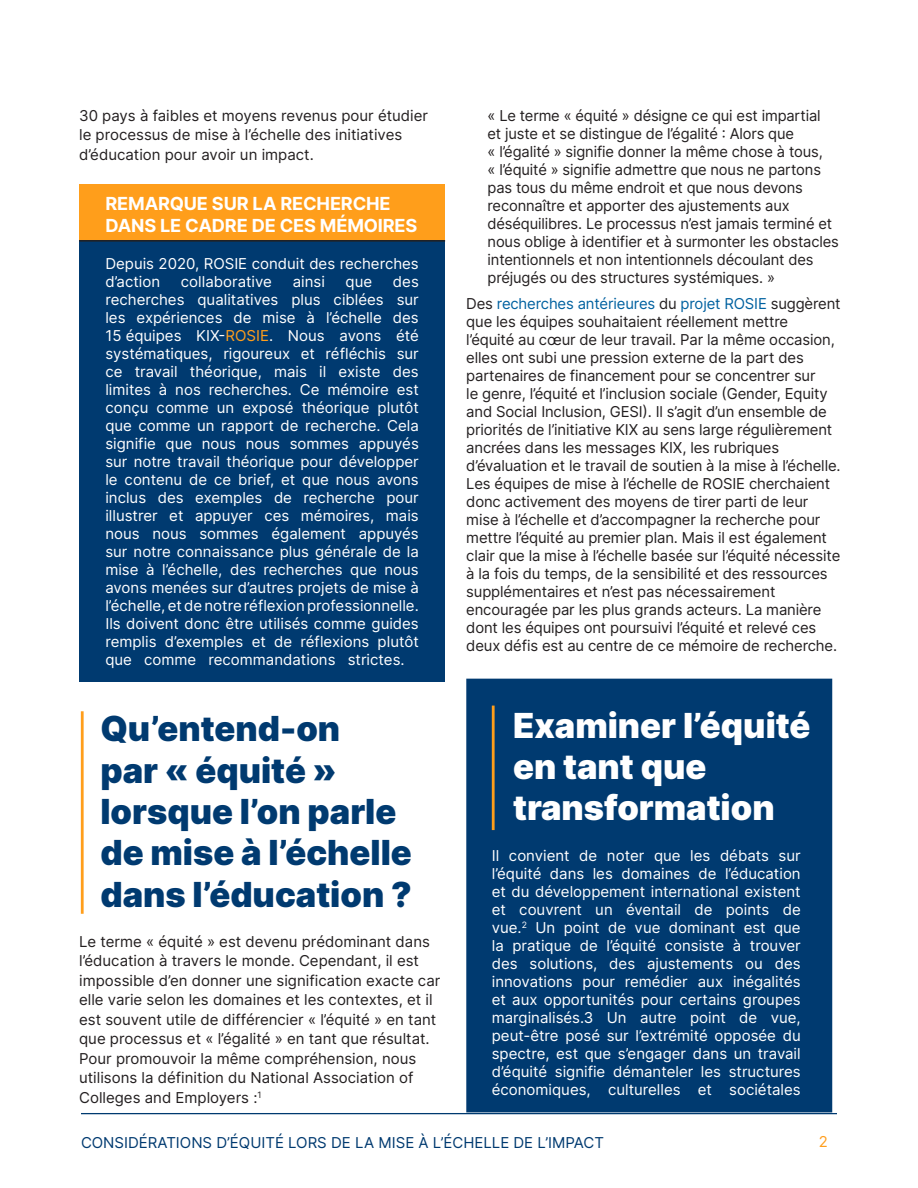
<style>
.page{position:relative;width:918px;height:1188px;background:#fff}
.page>*{position:absolute;margin:0;border:0;box-sizing:border-box;transform-origin:0 0}
.heading_1{font:900 34.5px/41.4px "Inter";color:#003a70}
.heading_1-2{font:900 34.5px/41.4px "Inter";color:#fff}
.t1{font:700 18px/21.6px "Inter";letter-spacing:-.01em;color:#fff}
.heading_1-3{font:15px/18px "Inter";color:#fff;text-align:justify}
.heading_3{font:15px/18px "Inter";letter-spacing:-.01em;color:#231f20}
.Body_Text{font:15px/19.5px "Inter";letter-spacing:-.01em;color:#231f20}
.t2{font:15px "Inter";color:#003a70}
.t3{font:15px "Inter";color:#ff9e1c}
.s1{color:#ff9e1b}
.s2{color:#0061a0}
</style>
<div class="page">
<hr style="left:81px;top:1113px;width:756px;height:1px;background:#003a70">
<hr style="left:81px;top:711px;width:3px;height:203px;background:#ff9e1b">
<div style="left:79px;top:184px;width:366px;height:57px;background:#ff9e1b"></div>
<div style="left:79px;top:241px;width:366px;height:441px;background:#003a70"></div>
<hr style="left:79px;top:240px;width:366px;height:2px;background:#231f20">
<div style="left:466px;top:679px;width:366px;height:433px;background:#003a70"></div>
<hr style="left:492px;top:706px;width:3px;height:124px;background:#ff9e1b">
<p class="Body_Text" style="left:79px;top:105px;width:350px">30 pays à faibles et moyens revenus pour étudier le processus de mise à l’échelle des initiatives d’éducation pour avoir un impact.</p>
<p class="t1" style="left:106px;top:193px;width:313px">REMARQUE SUR LA RECHERCHE<br>DANS LE CADRE DE CES MÉMOIRES</p>
<p class="heading_1-3" style="left:105px;top:254px;width:315px">Depuis 2020, ROSIE conduit des recherches d’action</p>
<p class="heading_1-3" style="left:181px;top:272px;width:93px">collaborative</p>
<p class="heading_1-3" style="left:293px;top:272px;width:34px">ainsi</p>
<p class="heading_1-3" style="left:346px;top:272px;width:28px">que</p>
<p class="heading_1-3" style="left:105px;top:272px;width:315px;text-indent:288px">des recherches qualitatives plus ciblées sur les expériences de mise à l’échelle des 15 équipes KIX-<span class="s1">ROSIE</span>. Nous avons été systématiques, rigoureux et réfléchis sur ce travail théorique, mais il existe des limites à nos recherches. Ce mémoire est conçu comme un exposé théorique plutôt que comme un rapport de recherche. Cela signifie que nous nous sommes appuyés sur notre travail théorique pour développer le contenu de ce brief, et que nous avons inclus des exemples de recherche pour illustrer et appuyer ces mémoires, mais nous nous sommes également appuyés sur notre connaissance plus générale de la mise à l’échelle, des recherches que nous avons menées sur d’autres projets de mise à l’échelle, et de notre réflexion professionnelle.<br>Ils doivent donc être utilisés comme guides remplis d’exemples et de réflexions plutôt que comme recommandations strictes.</p>
<p class="heading_1" style="left:100px;top:707px;width:313px">Qu’entend-on<br>par « équité » lorsque l’on parle de mise à l’échelle dans l’éducation ?</p>
<p class="Body_Text" style="left:79px;top:931px;width:363px">Le terme « équité » est devenu prédominant dans l’éducation à travers le monde. Cependant, il est impossible d’en donner une signification exacte car elle varie selon les domaines et les contextes, et il est souvent utile de différencier « l’équité » en tant que processus et « l’égalité » en tant que résultat.<br>Pour promouvoir la même compréhension, nous utilisons la définition du National Association of Colleges and Employers :<sup>1</sup></p>
<p class="Body_Text" style="left:488px;top:106px;width:353px;line-height:18px">« Le terme « équité » désigne ce qui est impartial<br>et juste et se distingue de l’égalité : Alors que<br>« l’égalité » signifie donner la même chose à tous,<br>« l’équité » signifie admettre que nous ne partons pas tous du même endroit et que nous devons reconnaître et apporter des ajustements aux déséquilibres. Le processus n’est jamais terminé et nous oblige à identifier et à surmonter les obstacles intentionnels et non intentionnels découlant des préjugés ou des structures systémiques. »</p>
<p class="heading_3" style="left:466px;top:295px;width:376px">Des <span class="s2">recherches antérieures</span> du <span class="s2">projet ROSIE</span> suggèrent que les équipes souhaitaient réellement mettre<br>l’équité au cœur de leur travail. Par la même occasion, elles ont subi une pression externe de la part des partenaires de financement pour se concentrer sur<br>le genre, l’équité et l’inclusion sociale (Gender, Equity and Social Inclusion, GESI). Il s’agit d’un ensemble de priorités de l’initiative KIX au sens large régulièrement ancrées dans les messages KIX, les rubriques d’évaluation et le travail de soutien à la mise à l’échelle.<br>Les équipes de mise à l’échelle de ROSIE cherchaient donc activement des moyens de tirer parti de leur mise à l’échelle et d’accompagner la recherche pour mettre l’équité au premier plan. Mais il est également clair que la mise à l’échelle basée sur l’équité nécessite à la fois du temps, de la sensibilité et des ressources supplémentaires et n’est pas nécessairement encouragée par les plus grands acteurs. La manière dont les équipes ont poursuivi l’équité et relevé ces deux défis est au centre de ce mémoire de recherche.</p>
<p class="heading_1-2" style="left:513px;top:703px;width:299px">Examiner l’équité en tant que transformation</p>
<p class="heading_1-3" style="left:492px;top:847px;width:310px">Il convient de noter que les débats sur l’équité dans les domaines de l’éducation et du développement international existent et couvrent un éventail de points de vue.<sup>2</sup> Un point de vue dominant est que la pratique de l’équité consiste à trouver des solutions, des ajustements ou des innovations pour remédier aux inégalités et aux opportunités pour certains groupes marginalisés.3 Un autre point de vue, peut-être posé sur l’extrémité opposée du spectre, est que s’engager dans un travail d’équité signifie démanteler les structures économiques, culturelles et sociétales</p>
<p class="t2" style="left:81px;top:1132px;width:525px">CONSIDÉRATIONS D’ÉQUITÉ LORS DE LA MISE À L’ÉCHELLE DE L’IMPACT</p>
<p class="t3" style="left:819px;top:1130px;width:11px">2</p>
</div>
